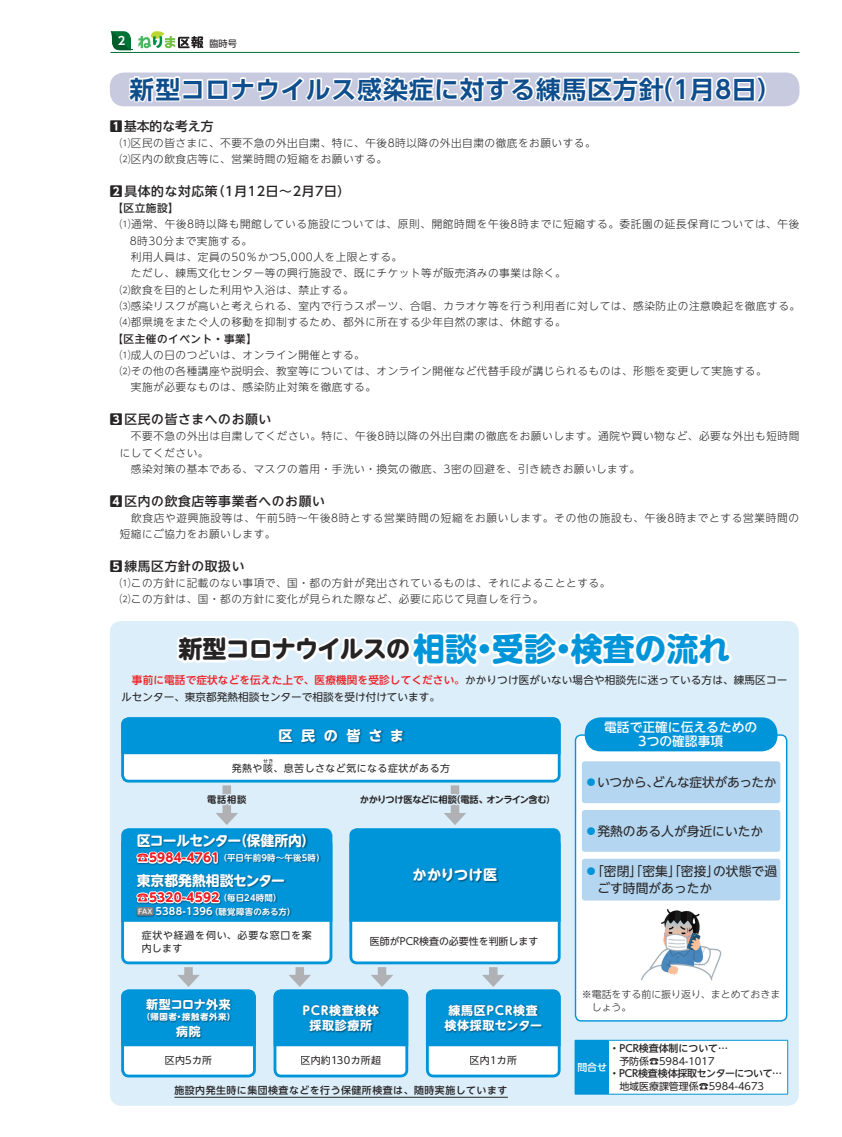
<style>
.page{position:relative;width:842px;height:1137px;background:#fff}
.page>*{position:absolute;margin:0;border:0;box-sizing:border-box;transform-origin:0 0}
.t1{font:700 32px "UD Shin M Go Pr 6";color:#0095d9}
.t2{font:700 24.8px "UD Shin Go Pr 6 De";letter-spacing:.025em;color:#0f4e8c}
.t3{font:700 14.2px "UD Shin M Go Pr 6";letter-spacing:-.005em;color:#fff}
.t4{font:700 14.2px "UD Shin M Go Pr 6";letter-spacing:-.05em;color:#fff}
.t5{font:500 12.8px "UD Shin Go NT Pr 6";letter-spacing:.05em;color:#262324}
.t6{font:12.8px/17px "UD Shin Go NT Pr 6";color:#262324}
.t7{font:500 12.8px/14.2px "UD Shin M Go Pr 6";color:#fff;text-align:center}
.t8{font:12.8px "UD Shin Go NT Pr 6";letter-spacing:-.025em;color:#262324}
.t9{font:500 12.8px "UD Shin Go NT Pr 6";color:#262324}
.t10{font:700 12px/15.6px "UD Shin M Go Pr 6";letter-spacing:.05em;color:#fff;text-align:center}
.t11{font:700 12px "UD Shin M Go Pr 6";letter-spacing:.025em;color:#ee1d23}
.t12{font:700 12px "UD Shin M Go Pr 6";letter-spacing:.015em;color:#fff}
.t13{font:700 11.3px "UD Shin Go NT Pr 6 De";color:#fff}
.t14{font:300 10.6px/16.3px "UD Shin Go NT Pr 6";letter-spacing:.05em;color:#262324}
.t15{font:10.6px/17px "UD Shin Go NT Pr 6";color:#262324}
.t16{font:300 10.6px/16.3px "UD Shin Go NT Pr 6";letter-spacing:.07em;color:#262324}
.t17{font:500 10.6px "UD Shin Go NT Pr 6";letter-spacing:.05em;color:#262324}
.t18{font:9.9px "UD Shin Go NT Pr 6";color:#262324}
.t19{font:500 9.9px "UD Shin Go NT Pr 6";letter-spacing:.05em;color:#262324}
.t20{font:300 9.9px/12.8px "UD Shin Go NT Pr 6";color:#262324}
.t21{font:9.9px "UD Shin Go NT Pr 6";letter-spacing:.05em;color:#262324}
.t22{font:9.9px/12.8px "UD Shin Go NT Pr 6";letter-spacing:.08em;color:#262324}
.t23{font:500 9.9px "UD Shin Go NT Pr 6";letter-spacing:-.03em;color:#262324}
.t24{font:9.9px "UD Shin Go NT Pr 6";letter-spacing:.03em;color:#262324}
.t25{font:500 9.9px "UD Shin Go NT Pr 6";color:#262324}
.t26{font:500 9.9px "UD Shin Go NT Pr 6";color:#fff}
.t27{font:700 9.2px "UD Shin M Go Pr 6 De";letter-spacing:-.035em;color:#231f20}
.t28{font:9.2px "UD Shin Go NT Pr 6";color:#231f20}
.t29{font:700 8.5px "UD Shin M Go Pr 6 De";letter-spacing:.02em;color:#fff}
.t30{font:700 8.5px "UD Shin M Go Pr 6";letter-spacing:.05em;color:#fff}
.t31{font:5px "UD Shin Go NT Pr 6";color:#262324}
.s1{font-weight:700}
.s2{font-family:"UD Shin Go NT Pro";font-weight:700}
.s3{font-size:24.1px;color:#262324}
.s4{font-weight:500;color:#ee1d23}
.s5{font-family:"UD Shin M Go Pr 6";font-size:12px;color:#ee1d23}
.s6{font-family:"UD Shin M Go Pr 6 De";font-size:8.5px;color:#fff}
.s7{font-family:"UD Shin M Go Pr 6";font-weight:500;font-size:6.7px}
.s8{font-size:9.9px}
.s9{color:#0095d9}
</style>
<div class="page">
<div style="left:110px;top:621px;width:689px;height:485px;background:#dbeef9;border-radius:11px"></div>
<div style="left:609px;top:1040px;width:179px;height:54px;background:#fff"></div>
<hr style="left:609px;top:1040px;width:179px;height:1px;background:#0095d9">
<hr style="left:787px;top:1040px;width:1px;height:54px;background:#0095d9">
<hr style="left:609px;top:1094px;width:179px;height:1px;background:#0095d9">
<svg style="left:121px;top:631px;width:613px;height:467px"></svg>
<div style="left:575px;top:735px;width:212px;height:286px;background:#fff;border-radius:6px"></div>
<div style="left:575px;top:734px;width:212px;height:287px;border:1px solid #0095d9;border-radius:6px"></div>
<div style="left:585px;top:717px;width:192px;height:34px;background:#0095d9;border-radius:16px"></div>
<div style="left:582px;top:858px;width:198px;height:42px;background:#b4d6f0;border-radius:3px"></div>
<div style="left:582px;top:810px;width:198px;height:42px;background:#b4d6f0;border-radius:3px"></div>
<div style="left:582px;top:761px;width:198px;height:42px;background:#b4d6f0;border-radius:3px"></div>
<img style="left:641px;top:909px;width:81px;height:72px">
<div style="left:110px;top:73px;width:689px;height:33px;background:#c8cadf;border-radius:14px"></div>
<svg style="left:126px;top:72px;width:642px;height:35px"></svg>
<hr style="left:111px;top:52px;width:688px;height:1px;background:#007236">
<svg style="left:138px;top:31px;width:65px;height:17px"></svg>
<svg style="left:111px;top:31px;width:21px;height:19px"></svg>
<p class="t13" style="left:118px;top:32px;width:9px">2</p>
<p class="t28" style="left:209px;top:36px;width:29px">臨時号</p>
<h2 class="t2" style="left:130px;top:69px;width:654px">新型コロナウイルス感染症に対する練馬区方針（1月8日）</h2>
<p class="t9" style="left:110px;top:115px;width:105px"><span class="s1">1</span>基本的な考え方</p>
<p class="t14" style="left:120px;top:134px;width:477px">⑴区民の皆さまに、不要不急の外出自粛、特に、午後8時以降の外出自粛の徹底をお願いする。<br>⑵区内の飲食店等に、営業時間の短縮をお願いする。</p>
<p class="t5" style="left:110px;top:181px;width:242px"><span class="s1">2</span>具体的な対応策（1月12日～2月7日）</p>
<p class="t17" style="left:112px;top:199px;width:68px">【区立施設】</p>
<p class="t14" style="left:120px;top:216px;width:681px">⑴通常、午後8時以降も開館している施設については、原則、開館時間を午後8時までに短縮する。委託園の延長保育については、午後</p>
<p class="t14" style="left:130px;top:232px;width:135px">8時30分まで実施する。　</p>
<p class="t14" style="left:120px;top:248px;width:284px">　利用人員は、定員の50％かつ5,000人を上限とする。</p>
<p class="t14" style="left:120px;top:265px;width:447px">　ただし、練馬文化センター等の興行施設で、既にチケット等が販売済みの事業は除く。</p>
<p class="t14" style="left:120px;top:281px;width:235px">⑵飲食を目的とした利用や入浴は、禁止する。</p>
<p class="t14" style="left:120px;top:297px;width:682px">⑶感染リスクが高いと考えられる、室内で行うスポーツ、合唱、カラオケ等を行う利用者に対しては、感染防止の注意喚起を徹底する。</p>
<p class="t14" style="left:120px;top:314px;width:447px">⑷都県境をまたぐ人の移動を抑制するため、都外に所在する少年自然の家は、休館する。</p>
<p class="t17" style="left:112px;top:330px;width:146px">【区主催のイベント・事業】</p>
<p class="t14" style="left:120px;top:346px;width:648px">⑴成人の日のつどいは、オンライン開催とする。<br>⑵その他の各種講座や説明会、教室等については、オンライン開催など代替手段が講じられるものは、形態を変更して実施する。　実施が必要なものは、感染防止対策を徹底する。</p>
<p class="t5" style="left:110px;top:409px;width:163px"><span class="s1">3</span>区民の皆さまへのお願い</p>
<p class="t14" style="left:120px;top:428px;width:681px">　不要不急の外出は自粛してください。特に、午後8時以降の外出自粛の徹底をお願いします。通院や買い物など、必要な外出も短時間にしてください。<br>　感染対策の基本である、マスクの着用・手洗い・換気の徹底、3密の回避を、引き続きお願いします。</p>
<p class="t5" style="left:110px;top:490px;width:216px"><span class="s1">4</span>区内の飲食店等事業者へのお願い</p>
<p class="t16" style="left:120px;top:509px;width:681px">　飲食店や遊興施設等は、午前5時～午後8時とする営業時間の短縮をお願いします。その他の施設も、午後8時までとする営業時間の短縮にご協力をお願いします。</p>
<p class="t5" style="left:110px;top:555px;width:136px"><span class="s2">5</span>練馬区方針の取扱い</p>
<p class="t14" style="left:120px;top:574px;width:492px">⑴この方針に記載のない事項で、国・都の方針が発出されているものは、それによることとする。<br>⑵この方針は、国・都の方針に変化が見られた際など、必要に応じて見直しを行う。</p>
<h1 class="t1" style="left:178px;top:621px;width:553px"><span class="s3">新型コロナウイルスの</span>相談・受診・検査の流れ</h1>
<p class="t15" style="left:121px;top:671px;width:668px;text-indent:11px"><span class="s4">事前に電話で症状などを伝えた上で、医療機関を受診してください。</span>かかりつけ医がいない場合や相談先に迷っている方は、練馬区コールセンター、東京都発熱相談センターで相談を受け付けています。</p>
<h3 class="t3" style="left:278px;top:723px;width:127px">区民の皆さま</h3>
<p class="t21" style="left:232px;top:760px;width:220px">発熱や咳、息苦しさなど気になる症状がある方</p>
<p class="t31" style="left:263px;top:757px;width:12px">せき</p>
<p class="t27" style="left:207px;top:792px;width:41px">電話相談</p>
<p class="t27" style="left:360px;top:792px;width:197px">かかりつけ医などに相談（電話、オンライン含む）</p>
<h3 class="t4" style="left:137px;top:828px;width:180px">区コールセンター（保健所内）</h3>
<p class="t29" style="left:137px;top:850px;width:189px"><span class="s5">☎5984-4761</span>（平日午前9時～午後5時）</p>
<h3 class="t3" style="left:137px;top:868px;width:150px">東京都発熱相談センター</h3>
<p class="t11" style="left:137px;top:887px;width:146px">☎5320-4592<span class="s6">（毎日24時間）</span></p>
<p class="t29" style="left:138px;top:904px;width:159px"><span class="s7">FAX</span> <span class="s8">5388-1396</span>（聴覚障害のある方）</p>
<h3 class="t3" style="left:413px;top:862px;width:86px">かかりつけ医</h3>
<p class="t22" style="left:142px;top:928px;width:172px">症状や経過を伺い、必要な窓口を案内します</p>
<p class="t18" style="left:370px;top:933px;width:170px">医師がPCR検査の必要性を判断します</p>
<p class="t12" style="left:146px;top:994px;width:86px">新型コロナ外来</p>
<p class="t30" style="left:142px;top:1009px;width:95px">（帰国者・接触者外来）</p>
<p class="t10" style="left:176px;top:1022px;width:26px">病院</p>
<p class="t10" style="left:303px;top:1001px;width:78px">PCR検査検体採取診療所</p>
<p class="t10" style="left:444px;top:1001px;width:99px">練馬区PCR検査検体採取センター</p>
<p class="t24" style="left:165px;top:1052px;width:49px">区内5カ所</p>
<p class="t24" style="left:300px;top:1052px;width:82px">区内約130カ所超</p>
<p class="t24" style="left:470px;top:1052px;width:49px">区内1カ所</p>
<p class="t19" style="left:174px;top:1082px;width:334px">施設内発生時に集団検査などを行う保健所検査は、随時実施しています</p>
<p class="t7" style="left:604px;top:719px;width:155px">電話で正確に伝えるための<br>3つの確認事項</p>
<p class="t8" style="left:585px;top:772px;width:193px"><span class="s9">⃝</span>いつから、どんな症状があったか</p>
<p class="t6" style="left:585px;top:822px;width:180px"><span class="s9">⃝</span>発熱のある人が身近にいたか</p>
<p class="t6" style="left:597px;top:862px;width:181px;text-indent:-13px"><span class="s9">⃝</span> 「密閉」「密集」「密接」の状態で過ごす時間があったか</p>
<p class="t20" style="left:592px;top:988px;width:190px;text-indent:-10px">※ 電話をする前に振り返り、まとめておきましょう。</p>
<p class="t25" style="left:609px;top:1040px;width:120px">・ PCR検査体制について…</p>
<p class="t18" style="left:619px;top:1053px;width:97px">予防係☎5984-1017</p>
<p class="t23" style="left:609px;top:1065px;width:174px">・ PCR検査検体採取センターについて…</p>
<p class="t18" style="left:619px;top:1078px;width:146px">地域医療課管理係☎5984-4673</p>
<p class="t26" style="left:577px;top:1059px;width:31px">問合せ</p>
</div>
